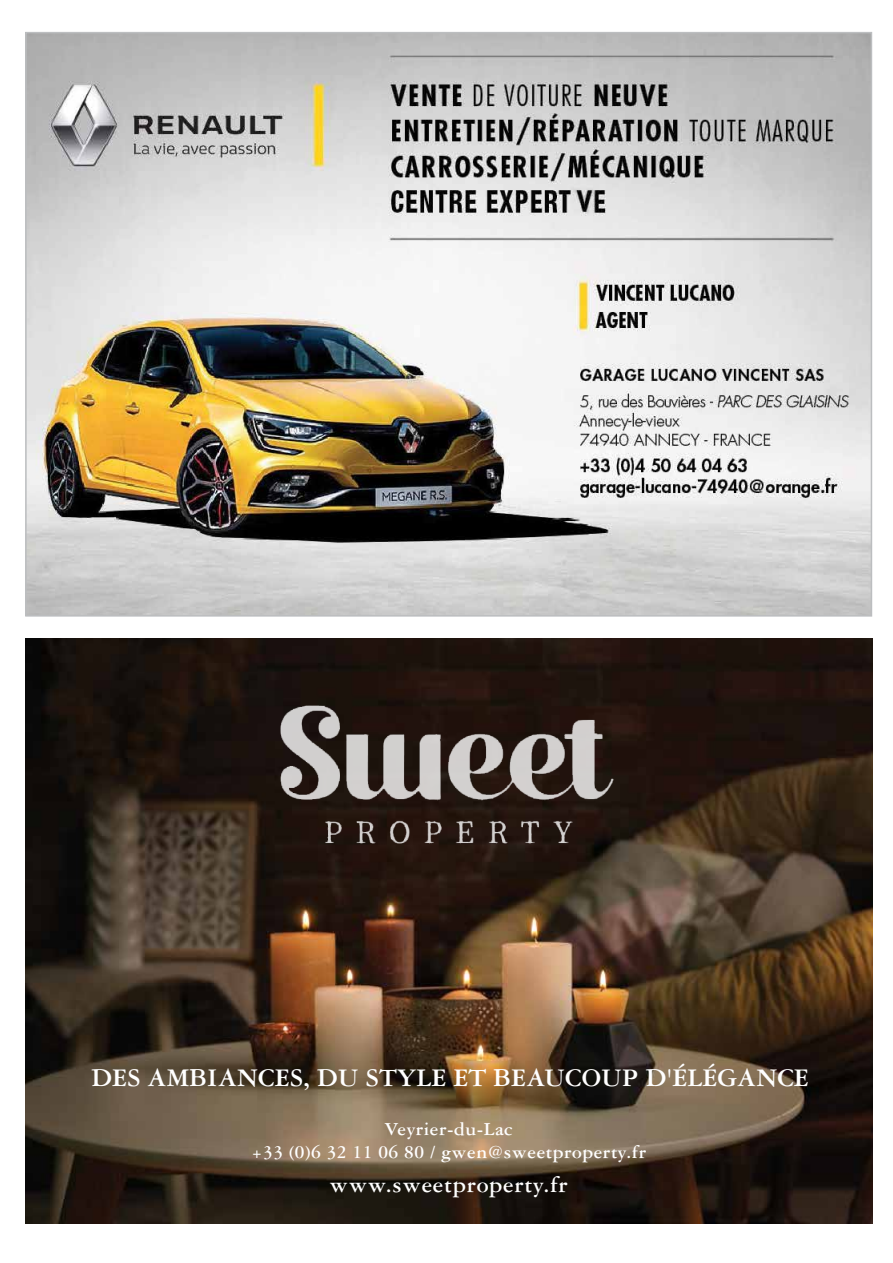
<style>
.page{position:relative;width:893px;height:1263px;background:#fff}
.page>*{position:absolute;margin:0;border:0;box-sizing:border-box;transform-origin:0 0}
.t1{font:700 27px "Garamond 3 LT Std";color:#fff}
.t2{font:700 24px "Garamond 3 LT Std";letter-spacing:.025em;color:#fff}
.t3{font:700 19.5px/23.4px "Garamond 3 LT Std";letter-spacing:.025em;color:#fff;text-align:center}
</style>
<div class="page">
<img style="left:28px;top:35px;width:841px;height:579px">
<img style="left:25px;top:639px;width:847px;height:584px">
<img style="left:261px;top:691px;width:370px;height:173px">
<h1 class="t1" style="left:91px;top:1063px;width:719px">DES AMBIANCES, DU STYLE ET BEAUCOUP D'ÉLÉGANCE</h1>
<p class="t3" style="left:251px;top:1117px;width:397px">Veyrier-du-Lac<br>+33 (0)6 32 11 06 80 / gwen@sweetproperty.fr</p>
<p class="t2" style="left:329px;top:1172px;width:240px">www.sweetproperty.fr</p>
</div>
